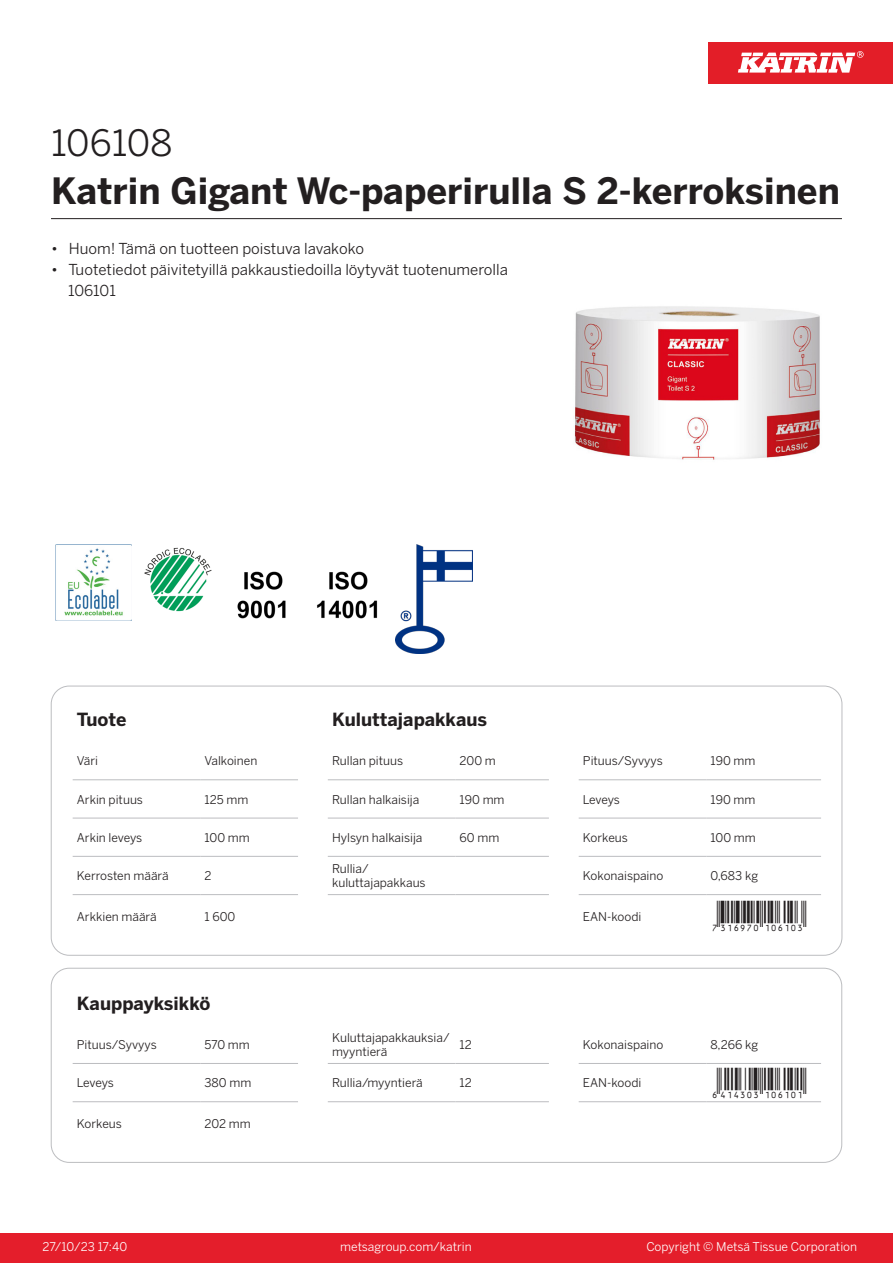
<style>
.page{position:relative;width:893px;height:1263px;background:#fff}
.page>*{position:absolute;margin:0;border:0;box-sizing:border-box;transform-origin:0 0}
.Product_Name{font:700 36px "Benton Sans";color:#231f20}
.External_material_co{font:36px "Benton Sans";color:#231f20}
.T_EAN{font:30px "Viisas EAN Matala";color:#231f20}
.T_TableHeader{font:700 18px "Benton Sans";color:#231f20}
.MarketingBullets{font:15px/21px "Benton Sans";color:#231f20}
.T_TableBody{font:12px/14.4px "Benton Sans";color:#231f20}
.t1{font:12px "Benton Sans";color:#fff}
</style>
<div class="page">
<div style="left:0;top:1233px;width:893px;height:30px;background:#e41e2b"></div>
<div style="left:708px;top:43px;width:185px;height:41px;background:#e31e28"></div>
<svg style="left:738px;top:51px;width:126px;height:22px"></svg>
<hr style="left:73px;top:779px;width:127px;height:1px;background:#bcbdc0">
<hr style="left:200px;top:779px;width:98px;height:1px;background:#bcbdc0">
<hr style="left:328px;top:779px;width:127px;height:1px;background:#bcbdc0">
<hr style="left:455px;top:779px;width:94px;height:1px;background:#bcbdc0">
<hr style="left:579px;top:779px;width:127px;height:1px;background:#bcbdc0">
<hr style="left:706px;top:779px;width:115px;height:1px;background:#bcbdc0">
<hr style="left:73px;top:818px;width:127px;height:1px;background:#bcbdc0">
<hr style="left:200px;top:818px;width:98px;height:1px;background:#bcbdc0">
<hr style="left:328px;top:818px;width:127px;height:1px;background:#bcbdc0">
<hr style="left:455px;top:818px;width:94px;height:1px;background:#bcbdc0">
<hr style="left:579px;top:818px;width:127px;height:1px;background:#bcbdc0">
<hr style="left:706px;top:818px;width:115px;height:1px;background:#bcbdc0">
<hr style="left:73px;top:856px;width:127px;height:1px;background:#bcbdc0">
<hr style="left:200px;top:856px;width:98px;height:1px;background:#bcbdc0">
<hr style="left:328px;top:856px;width:127px;height:1px;background:#bcbdc0">
<hr style="left:455px;top:856px;width:94px;height:1px;background:#bcbdc0">
<hr style="left:579px;top:856px;width:127px;height:1px;background:#bcbdc0">
<hr style="left:706px;top:856px;width:115px;height:1px;background:#bcbdc0">
<hr style="left:73px;top:894px;width:127px;height:1px;background:#bcbdc0">
<hr style="left:200px;top:894px;width:98px;height:1px;background:#bcbdc0">
<hr style="left:328px;top:894px;width:127px;height:1px;background:#bcbdc0">
<hr style="left:455px;top:894px;width:94px;height:1px;background:#bcbdc0">
<hr style="left:579px;top:894px;width:127px;height:1px;background:#bcbdc0">
<hr style="left:706px;top:894px;width:115px;height:1px;background:#bcbdc0">
<hr style="left:73px;top:1063px;width:127px;height:1px;background:#bcbdc0">
<hr style="left:200px;top:1063px;width:98px;height:1px;background:#bcbdc0">
<hr style="left:328px;top:1063px;width:127px;height:1px;background:#bcbdc0">
<hr style="left:455px;top:1063px;width:94px;height:1px;background:#bcbdc0">
<hr style="left:579px;top:1063px;width:127px;height:1px;background:#bcbdc0">
<hr style="left:706px;top:1063px;width:115px;height:1px;background:#bcbdc0">
<hr style="left:73px;top:1101px;width:127px;height:1px;background:#bcbdc0">
<hr style="left:200px;top:1101px;width:98px;height:1px;background:#bcbdc0">
<hr style="left:328px;top:1101px;width:127px;height:1px;background:#bcbdc0">
<hr style="left:455px;top:1101px;width:94px;height:1px;background:#bcbdc0">
<hr style="left:579px;top:1101px;width:127px;height:1px;background:#bcbdc0">
<hr style="left:706px;top:1101px;width:115px;height:1px;background:#bcbdc0">
<div style="left:51px;top:968px;width:791px;height:194px;border:1px solid #bcbdc0;border-radius:18px"></div>
<img style="left:574px;top:306px;width:246px;height:154px">
<img style="left:55px;top:544px;width:77px;height:77px">
<img style="left:144px;top:547px;width:68px;height:65px">
<img style="left:237px;top:571px;width:49px;height:48px">
<img style="left:317px;top:571px;width:61px;height:48px">
<img style="left:395px;top:544px;width:77px;height:109px">
<hr style="left:51px;top:218px;width:791px;height:1px;background:#231f20">
<p class="External_material_co" style="left:51px;top:121px;width:123px">106108</p>
<p class="Product_Name" style="left:51px;top:168px;width:790px">Katrin Gigant Wc-paperirulla S 2-kerroksinen</p>
<p class="MarketingBullets" style="left:51px;top:238px;width:314px">• Huom! Tämä on tuotteen poistuva lavakoko</p>
<p class="MarketingBullets" style="left:68px;top:259px;width:441px;text-indent:-17px">• Tuotetiedot päivitetyillä pakkaustiedoilla löytyvät tuotenumerolla<br>106101</p>
<p class="T_TableHeader" style="left:77px;top:708px;width:51px">Tuote</p>
<p class="T_TableHeader" style="left:332px;top:708px;width:157px">Kuluttajapakkaus</p>
<p class="T_TableBody" style="left:77px;top:754px;width:23px">Väri</p>
<p class="T_TableBody" style="left:204px;top:754px;width:54px">Valkoinen</p>
<p class="T_TableBody" style="left:332px;top:754px;width:73px">Rullan pituus</p>
<p class="T_TableBody" style="left:460px;top:754px;width:38px">200 m</p>
<p class="T_TableBody" style="left:583px;top:754px;width:81px">Pituus/Syvyys</p>
<p class="T_TableBody" style="left:710px;top:754px;width:46px">190 mm</p>
<p class="T_TableBody" style="left:77px;top:792px;width:68px">Arkin pituus</p>
<p class="T_TableBody" style="left:204px;top:792px;width:45px">125 mm</p>
<p class="T_TableBody" style="left:332px;top:792px;width:89px">Rullan halkaisija</p>
<p class="T_TableBody" style="left:460px;top:792px;width:46px">190 mm</p>
<p class="T_TableBody" style="left:583px;top:792px;width:39px">Leveys</p>
<p class="T_TableBody" style="left:710px;top:792px;width:46px">190 mm</p>
<p class="T_TableBody" style="left:77px;top:830px;width:67px">Arkin leveys</p>
<p class="T_TableBody" style="left:204px;top:830px;width:47px">100 mm</p>
<p class="T_TableBody" style="left:332px;top:830px;width:92px">Hylsyn halkaisija</p>
<p class="T_TableBody" style="left:460px;top:830px;width:41px">60 mm</p>
<p class="T_TableBody" style="left:583px;top:830px;width:47px">Korkeus</p>
<p class="T_TableBody" style="left:710px;top:830px;width:47px">100 mm</p>
<p class="T_TableBody" style="left:77px;top:869px;width:93px">Kerrosten määrä</p>
<p class="T_TableBody" style="left:204px;top:869px;width:9px">2</p>
<p class="T_TableBody" style="left:332px;top:861px;width:38px">Rullia/</p>
<p class="T_TableBody" style="left:332px;top:876px;width:95px">kuluttajapakkaus</p>
<p class="T_TableBody" style="left:583px;top:869px;width:82px">Kokonaispaino</p>
<p class="T_TableBody" style="left:710px;top:869px;width:49px">0,683 kg</p>
<p class="T_TableBody" style="left:77px;top:909px;width:81px">Arkkien määrä</p>
<p class="T_TableBody" style="left:204px;top:909px;width:32px">1 600</p>
<p class="T_TableBody" style="left:583px;top:909px;width:60px">EAN-koodi</p>
<p class="T_EAN" style="left:710px;top:900px;width:97px">*7316970106103*</p>
<p class="T_TableHeader" style="left:77px;top:992px;width:135px">Kauppayksikkö</p>
<p class="T_TableBody" style="left:77px;top:1037px;width:81px">Pituus/Syvyys</p>
<p class="T_TableBody" style="left:204px;top:1037px;width:47px">570 mm</p>
<p class="T_TableBody" style="left:332px;top:1030px;width:119px">Kuluttajapakkauksia/ myyntierä</p>
<p class="T_TableBody" style="left:460px;top:1037px;width:14px">12</p>
<p class="T_TableBody" style="left:583px;top:1037px;width:82px">Kokonaispaino</p>
<p class="T_TableBody" style="left:710px;top:1037px;width:49px">8,266 kg</p>
<p class="T_TableBody" style="left:77px;top:1076px;width:39px">Leveys</p>
<p class="T_TableBody" style="left:204px;top:1076px;width:48px">380 mm</p>
<p class="T_TableBody" style="left:332px;top:1076px;width:92px">Rullia/myyntierä</p>
<p class="T_TableBody" style="left:460px;top:1076px;width:14px">12</p>
<p class="T_TableBody" style="left:583px;top:1076px;width:60px">EAN-koodi</p>
<p class="T_EAN" style="left:710px;top:1067px;width:97px">*6414303106101*</p>
<p class="T_TableBody" style="left:77px;top:1116px;width:47px">Korkeus</p>
<p class="T_TableBody" style="left:204px;top:1116px;width:48px">202 mm</p>
<p class="t1" style="left:43px;top:1239px;width:86px">27/10/23 17:40</p>
<p class="t1" style="left:340px;top:1239px;width:133px">metsagroup.com/katrin</p>
<p class="t1" style="left:646px;top:1239px;width:212px">Copyright © Metsä Tissue Corporation</p>
</div>
